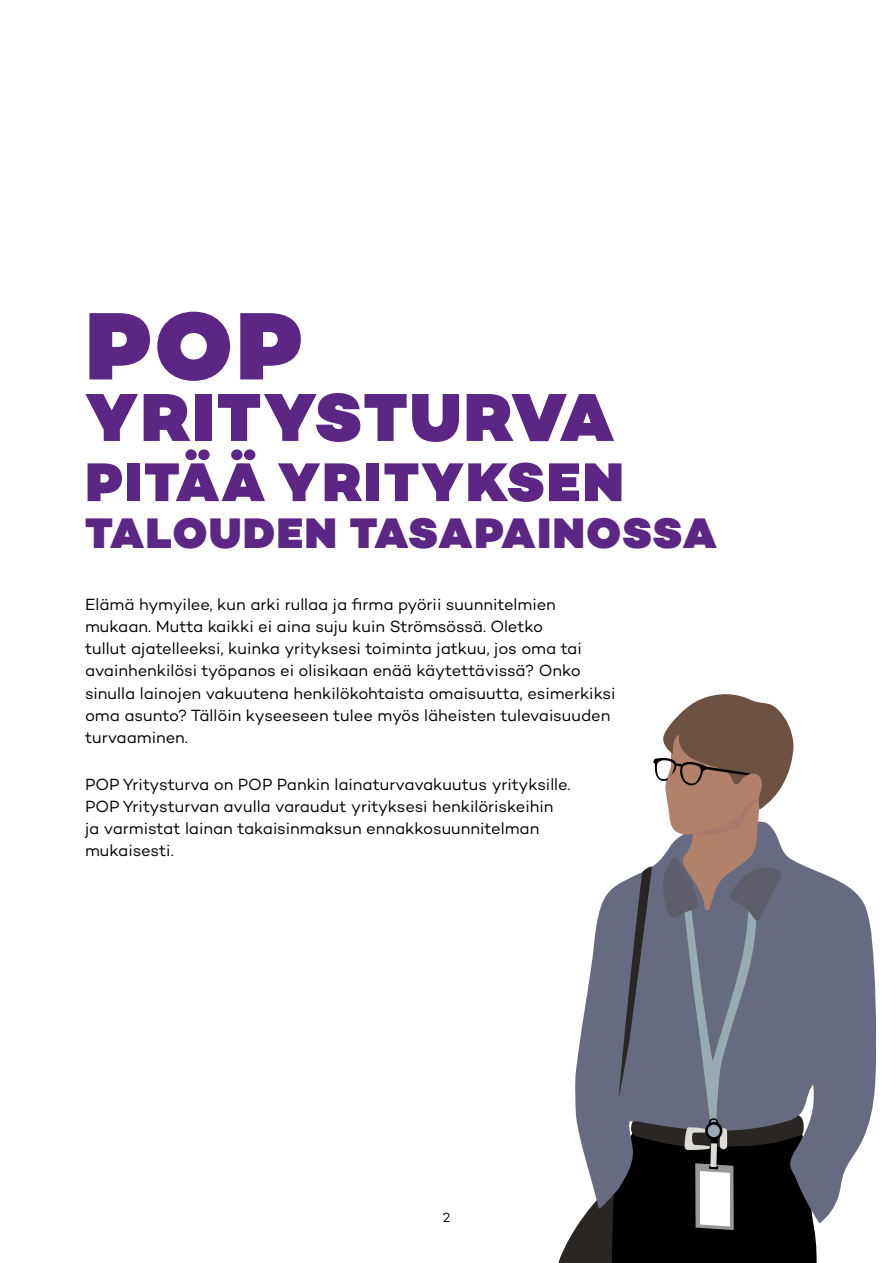
<style>
.page{position:relative;width:893px;height:1263px;background:#fff}
.page>*{position:absolute;margin:0;border:0;box-sizing:border-box;transform-origin:0 0}
.H2_ISO_OTSIKKO{font:900 97.5px "Campton";color:#5c2684}
.H2_ISO_OTSIKKO-2{font:900 69px "Campton";letter-spacing:.025em;color:#5c2684}
.H2_ISO_OTSIKKO-3{font:900 55.5px "Campton";letter-spacing:.04em;color:#5c2684}
.H2_ISO_OTSIKKO-4{font:900 43.5px "Campton";letter-spacing:.03em;color:#5c2684}
.p_ingressi{font:16.5px/22.2px "Campton";letter-spacing:-.005em;color:#000}
.t1{font:13.5px "Campton";color:#000}
</style>
<div class="page">
<svg style="left:820px;top:872px;width:56px;height:351px;fill:#666b81"></svg>
<svg style="left:558px;top:694px;width:262px;height:569px"></svg>
<h2 class="H2_ISO_OTSIKKO" style="left:86px;top:284px;width:218px">POP</h2>
<h2 class="H2_ISO_OTSIKKO-2" style="left:85px;top:373px;width:530px">YRITYSTURVA</h2>
<h2 class="H2_ISO_OTSIKKO-3" style="left:85px;top:447px;width:540px">PITÄÄ YRITYKSEN</h2>
<h2 class="H2_ISO_OTSIKKO-4" style="left:85px;top:505px;width:633px">TALOUDEN TASAPAINOSSA</h2>
<p class="p_ingressi" style="left:85px;top:592px;width:532px">Elämä hymyilee, kun arki rullaa ja firma pyörii suunnitelmien mukaan. Mutta kaikki ei aina suju kuin Strömsössä. Oletko<br>tullut ajatelleeksi, kuinka yrityksesi toiminta jatkuu, jos oma tai avainhenkilösi työpanos ei olisikaan enää käytettävissä? Onko sinulla lainojen vakuutena henkilökohtaista omaisuutta, esimerkiksi oma asunto? Tällöin kyseeseen tulee myös läheisten tulevaisuuden turvaaminen.</p>
<p class="p_ingressi" style="left:85px;top:772px;width:487px">POP Yritysturva on POP Pankin lainaturvavakuutus yrityksille.<br>POP Yritysturvan avulla varaudut yrityksesi henkilöriskeihin ja varmistat lainan takaisinmaksun ennakkosuunnitelman mukaisesti.</p>
<p class="t1" style="left:443px;top:1209px;width:9px">2</p>
</div>
